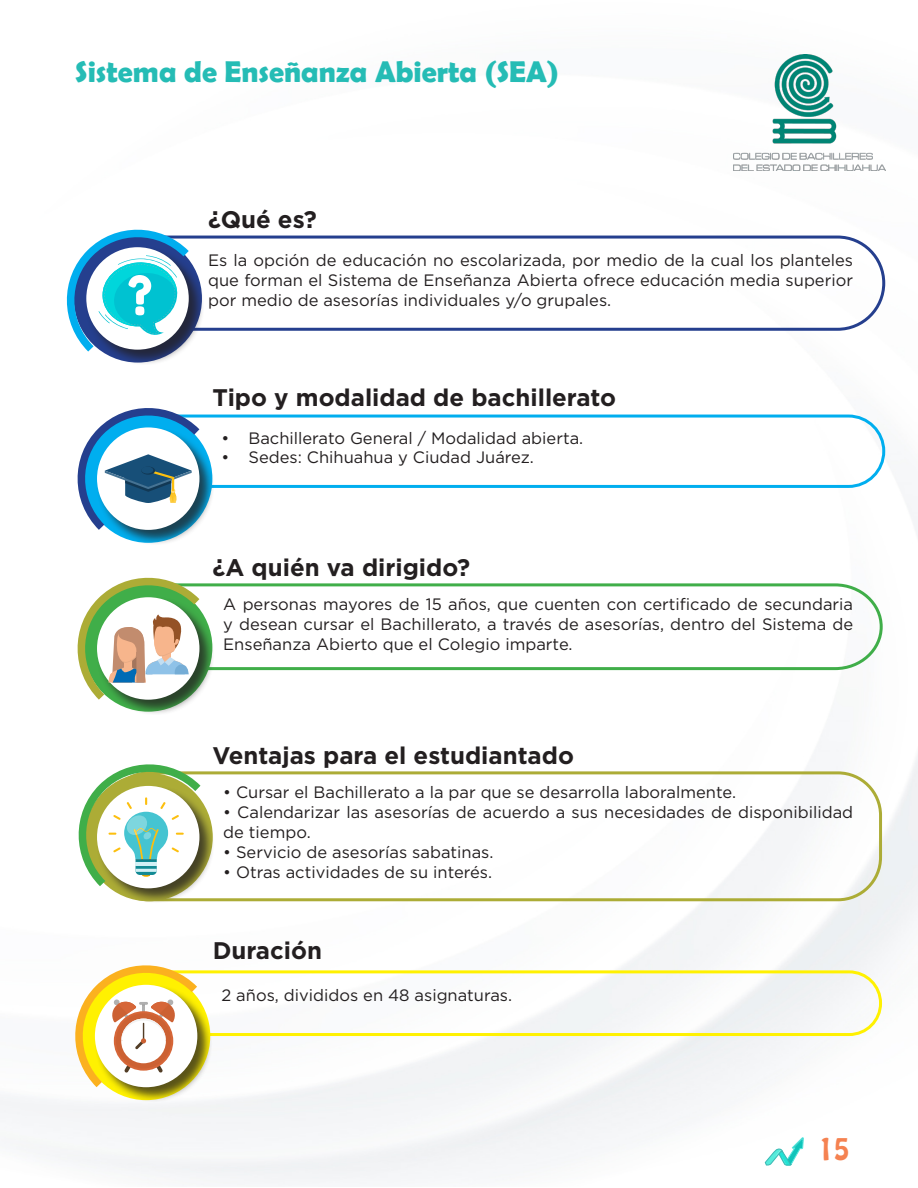
<style>
.page{position:relative;width:918px;height:1188px;background:#fff}
.page>*{position:absolute;margin:0;border:0;box-sizing:border-box;transform-origin:0 0}
.t1{font:700 30px "Berlin Sans FB Demi";color:#25bcb5}
.t2{font:27px "Hobo Std";color:#f58251}
.t3{font:700 24px "Gotham";color:#231f20}
.t4{font:16.5px/19.8px "Gotham";color:#231f20;text-align:justify}
</style>
<div class="page">
<img style="left:0;top:169px;width:918px;height:1015px">
<svg style="left:765px;top:1137px;width:39px;height:29px"></svg>
<div style="left:86px;top:236px;width:799px;height:95px;border:3px solid #253f8e;border-radius:46px"></div>
<div style="left:86px;top:246px;width:118px;height:119px;background:#231f20;opacity:.75"></div>
<svg style="left:53px;top:227px;width:144px;height:133px"></svg>
<div style="left:110px;top:415px;width:775px;height:73px;border:3px solid #00aeef;border-radius:35px"></div>
<div style="left:96px;top:427px;width:119px;height:119px;background:#231f20;opacity:.75"></div>
<svg style="left:64px;top:405px;width:143px;height:133px"></svg>
<svg style="left:207px;top:582px;width:677px;height:90px"></svg>
<div style="left:96px;top:597px;width:119px;height:118px;background:#231f20;opacity:.75"></div>
<svg style="left:64px;top:575px;width:143px;height:133px"></svg>
<div style="left:105px;top:771px;width:777px;height:130px;border:3px solid #acac36;border-radius:43px"></div>
<div style="left:96px;top:785px;width:119px;height:119px;background:#231f20;opacity:.75"></div>
<svg style="left:65px;top:761px;width:143px;height:133px"></svg>
<div style="left:106px;top:970px;width:776px;height:66px;border:3px solid #fff101;border-radius:31px"></div>
<div style="left:94px;top:984px;width:119px;height:119px;background:#231f20;opacity:.75"></div>
<svg style="left:62px;top:962px;width:143px;height:133px"></svg>
<img style="left:733px;top:54px;width:152px;height:116px">
<p class="t1" style="left:75px;top:54px;width:485px">Sistema de Enseñanza Abierta (SEA)</p>
<p class="t3" style="left:208px;top:203px;width:110px">¿Qué es?</p>
<p class="t4" style="left:208px;top:250px;width:647px">Es la opción de educación no escolarizada, por medio de la cual los planteles que forman el Sistema de Enseñanza Abierta ofrece educación media superior por medio de asesorías individuales y/o grupales.</p>
<p class="t3" style="left:212px;top:381px;width:405px">Tipo y modalidad de bachillerato</p>
<p class="t4" style="left:221px;top:428px;width:363px">• Bachillerato General / Modalidad abierta.</p>
<p class="t4" style="left:221px;top:447px;width:314px">• Sedes: Chihuahua y Ciudad Juárez.</p>
<p class="t3" style="left:212px;top:551px;width:259px">¿A quién va dirigido?</p>
<p class="t4" style="left:223px;top:594px;width:632px">A personas mayores de 15 años, que cuenten con certificado de secundaria y desean cursar el Bachillerato, a través de asesorías, dentro del Sistema de Enseñanza Abierto que el Colegio imparte.</p>
<p class="t3" style="left:212px;top:739px;width:363px">Ventajas para el estudiantado</p>
<p class="t4" style="left:223px;top:782px;width:514px">• Cursar el Bachillerato a la par que se desarrolla laboralmente.</p>
<p class="t4" style="left:223px;top:802px;width:631px">• Calendarizar las asesorías de acuerdo a sus necesidades de disponibilidad de tiempo.</p>
<p class="t4" style="left:223px;top:842px;width:272px">• Servicio de asesorías sabatinas.</p>
<p class="t4" style="left:223px;top:861px;width:270px">• Otras actividades de su interés.</p>
<p class="t3" style="left:213px;top:934px;width:111px">Duración</p>
<p class="t4" style="left:221px;top:985px;width:292px">2 años, divididos en 48 asignaturas.</p>
<h2 class="t2" style="left:818px;top:1130px;width:33px">15</h2>
</div>
